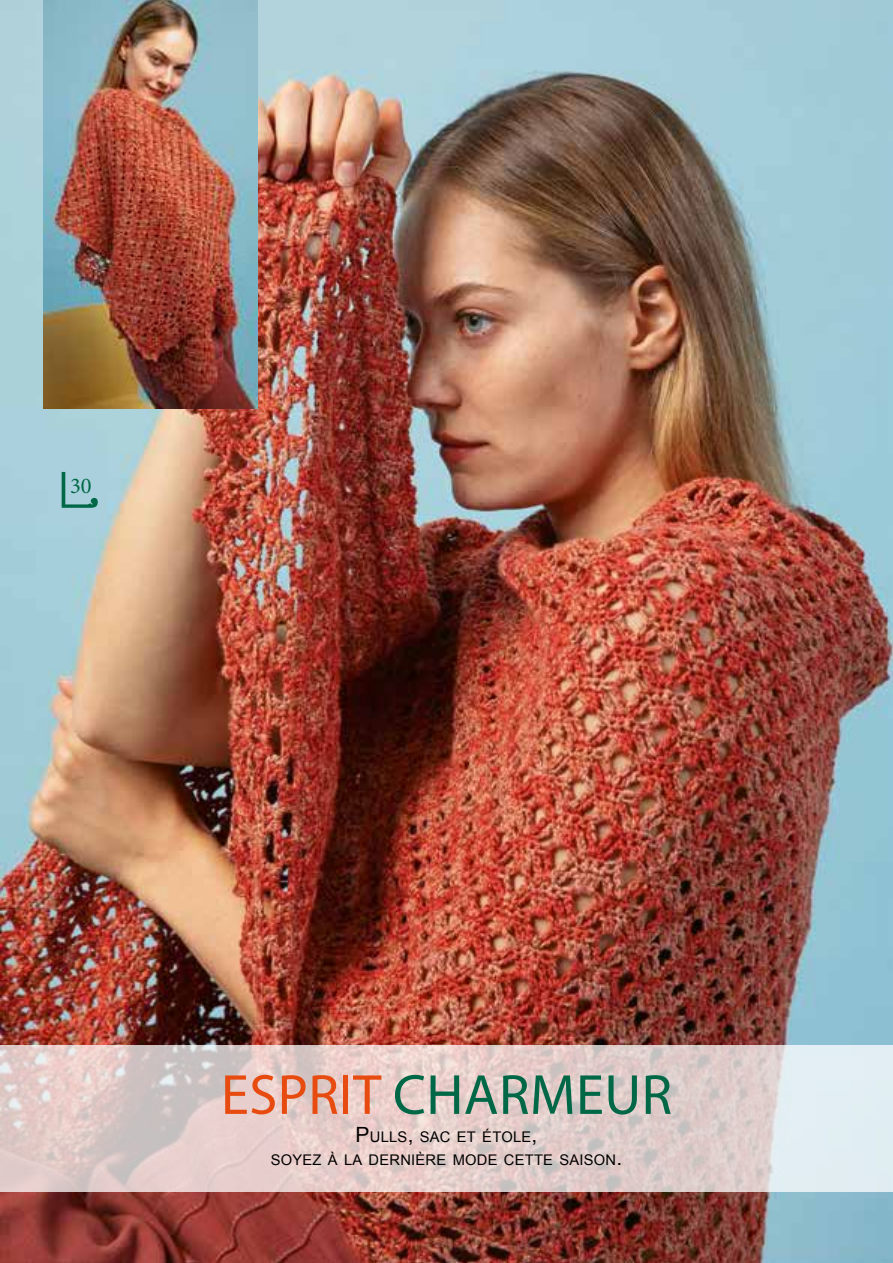
<style>
.page{position:relative;width:893px;height:1263px;background:#fff}
.page>*{position:absolute;margin:0;border:0;box-sizing:border-box;transform-origin:0 0}
.t1{font:57px "Myriad Pro";letter-spacing:.005em;color:#006846}
.t2{font:22.5px "Minion Pro";color:#006846}
.t3{font:14.7px/22.5px "Arial";letter-spacing:.015em;color:#000;text-align:center}
.s1{color:#e84b0f}
.s2{font-size:21px}
</style>
<div class="page">
<img style="left:0;top:0;width:893px;height:1263px">
<svg style="left:0;top:1045px;width:893px;height:146px;background:#e0d0cf"></svg>
<img style="left:44px;top:0;width:213px;height:408px">
<svg style="left:62px;top:472px;width:37px;height:36px"></svg>
<h2 class="t2" style="left:70px;top:471px;width:23px">30</h2>
<h1 class="t1" style="left:221px;top:1059px;width:453px"><span class="s1">ESPRIT</span> CHARMEUR</h1>
<p class="t3" style="left:271px;top:1126px;width:353px"><span class="s2">P</span>U LLS<span class="s2">,</span> SAC ET ÉTOLE<span class="s2">,<br></span>SOYEZ À LA DERNIÈRE MODE CETTE SAISON<span class="s2">.</span></p>
</div>
